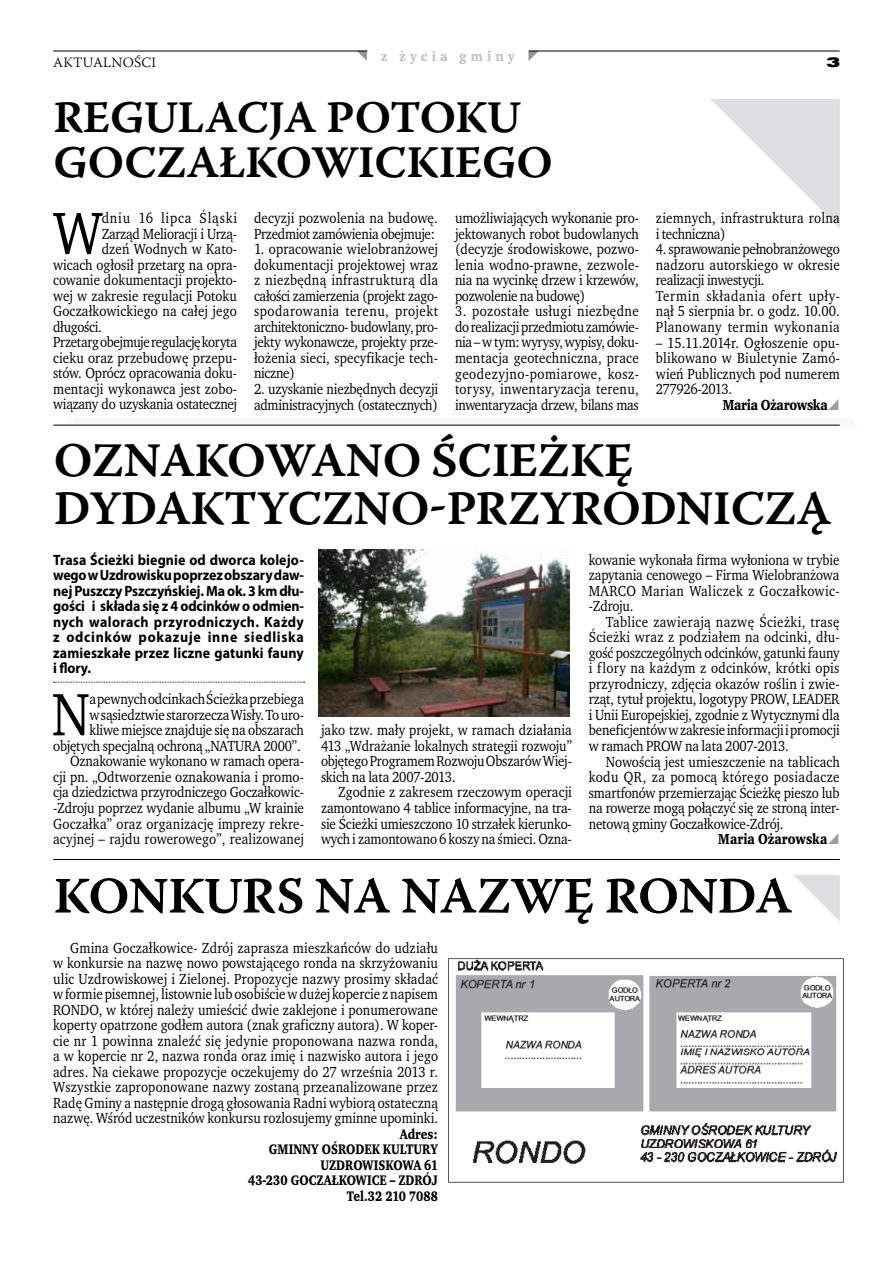
<style>
.page{position:relative;width:893px;height:1263px;background:#fff}
.page>*{position:absolute;margin:0;border:0;box-sizing:border-box;transform-origin:0 0}
.t1{font:61.2px "Wro Text";color:#000;scale:.93 1}
.t2{font:51px "Warnock Pro Semibold Capt";letter-spacing:-.02em;color:#000}
.t3{font:48px "Warnock Pro Semibold Capt";letter-spacing:-.02em;color:#000}
.t4{font:45px "Warnock Pro Semibold Capt";letter-spacing:-.015em;color:#000}
.t5{font:15px/15.5px "Wro Text";letter-spacing:-.01em;color:#000;text-align:justify;scale:.93 1}
.t6{font:700 15px/15.6px "Myriad Pro";letter-spacing:.01em;color:#000;text-align:justify;scale:.93 1}
.t7{font:15px/15.6px "Wro Text";letter-spacing:.01em;color:#000;scale:.93 1}
.t8{font:15px/15.6px "Wro Text";letter-spacing:.02em;color:#000;scale:.93 1}
.t9{font:700 15px "Wro Text";letter-spacing:-.01em;color:#000;scale:.93 1}
.t10{font:15px "Wro Text";letter-spacing:.06em;color:#000;scale:.93 1}
.t11{font:700 14.25px/15.5px "Wro Text";color:#000;text-align:right;scale:.93 1}
.t12{font:300 14.25px "Warnock Pro";letter-spacing:.015em;color:#000}
.t13{font:700 14.25px "Wro Text";letter-spacing:.29em;color:#c0c2c4}
.t14{font:900 expanded 14.25px "Nimbus San TCE";color:#000}
</style>
<div class="page">
<hr style="left:53px;top:51px;width:314px;height:1px;background:#000">
<hr style="left:529px;top:51px;width:311px;height:1px;background:#000">
<svg style="left:710px;top:99px;width:130px;height:129px"></svg>
<hr style="left:53px;top:425px;width:787px;height:1px;background:#000">
<svg style="left:54px;top:682px;width:251px;height:1px"></svg>
<img style="left:319px;top:549px;width:251px;height:167px">
<hr style="left:53px;top:859px;width:787px;height:1px;background:#000">
<img style="left:448px;top:958px;width:396px;height:225px">
<svg style="left:794px;top:875px;width:46px;height:46px"></svg>
<p class="t12" style="left:53px;top:53px;width:104px">AKTUALNOŚCI</p>
<p class="t13" style="left:381px;top:47px;width:135px">z życia gminy</p>
<p class="t14" style="left:826px;top:54px;width:15px">3</p>
<h3 class="t4" style="left:53px;top:90px;width:335px">REG ULACJA POTOK</h3>
<h3 class="t4" style="left:487px;top:90px;width:36px">U</h3>
<h3 class="t4" style="left:53px;top:135px;width:383px">GOCZAŁKOWICKIEGO</h3>
<h1 class="t1" style="left:53px;top:195px;width:55px">W</h1>
<p class="t10" style="left:102px;top:209px;width:147px">dniu 16 lipca Śląski</p>
<p class="t5" style="left:102px;top:226px;width:147px">Zarząd Melioracji i Urzą-</p>
<p class="t7" style="left:102px;top:241px;width:147px">dzeń Wodnych w Kato-</p>
<p class="t5" style="left:53px;top:257px;width:199px">wicach ogłosił przetarg na opra-</p>
<p class="t5" style="left:53px;top:272px;width:199px">cowanie dokumentacji projekto-</p>
<p class="t5" style="left:53px;top:288px;width:199px">wej w zakresie regulacji Potoku</p>
<p class="t7" style="left:53px;top:303px;width:199px">Goczałkowickiego na całej jego</p>
<p class="t5" style="left:53px;top:319px;width:54px">długości.</p>
<p class="t5" style="left:53px;top:334px;width:199px">Przetarg obejmuje regulację koryta</p>
<p class="t5" style="left:53px;top:350px;width:199px">cieku oraz przebudowę przepu-</p>
<p class="t5" style="left:53px;top:366px;width:199px">stów. Oprócz opracowania doku-</p>
<p class="t7" style="left:53px;top:381px;width:199px">mentacji wykonawca jest zobo-</p>
<p class="t5" style="left:53px;top:397px;width:199px">wiązany do uzyskania ostatecznej</p>
<p class="t5" style="left:254px;top:210px;width:199px">decyzji pozwolenia na budowę.<br>Przedmiot zamówienia obejmuje:</p>
<p class="t5" style="left:254px;top:241px;width:199px">1. opracowanie wielobranżowej dokumentacji projektowej wraz z niezbędną infrastrukturą dla całości zamierzenia (projekt zago&shy;spodarowania terenu, projekt architektoniczno- budowlany, pro&shy;jekty wykonawcze, projekty prze&shy;łożenia sieci, specyfikacje tech&shy;niczne)</p>
<p class="t5" style="left:254px;top:381px;width:199px">2. uzyskanie niezbędnych decyzji administracyjnych (ostatecznych)</p>
<p class="t5" style="left:455px;top:210px;width:199px">umożliwiających wykonanie pro&shy;jektowanych robot budowlanych (decyzje środowiskowe, pozwo&shy;lenia wodno-prawne, zezwole&shy;nia na wycinkę drzew i krzewów, pozwolenie na budowę)</p>
<p class="t5" style="left:455px;top:304px;width:199px">3. pozostałe usługi niezbędne do realizacji przedmiotu zamówie&shy;nia – w tym: wyrysy, wypisy, doku&shy;mentacja geotechniczna, prace geodezyjno-pomiarowe, kosz&shy;torysy, inwentaryzacja terenu, inwentaryzacja drzew, bilans mas</p>
<p class="t8" style="left:656px;top:210px;width:199px">ziemnych, infrastruktura rolna i techniczna)</p>
<p class="t7" style="left:656px;top:241px;width:199px">4. sprawowanie pełnobranżowego nadzoru autorskiego w okresie realizacji inwestycji.<br>Termin składania ofert upły&shy;nął 5 sierpnia br. o godz. 10.00.<br>Planowany termin wykonania</p>
<p class="t5" style="left:656px;top:335px;width:199px">– 15.11.2014r. Ogłoszenie opu&shy;blikowano w Biuletynie Zamó&shy;wień Publicznych pod numerem 277926-2013.</p>
<p class="t9" style="left:723px;top:395px;width:115px">Maria Ożarowska</p>
<h3 class="t3" style="left:54px;top:431px;width:467px">OZNAKOWANO ŚCIEŻK</h3>
<h3 class="t3" style="left:604px;top:431px;width:31px">Ę</h3>
<h3 class="t3" style="left:54px;top:479px;width:170px">DYDAKTY</h3>
<h3 class="t3" style="left:288px;top:479px;width:285px">CZNO-PRZYRODNI</h3>
<h3 class="t3" style="left:731px;top:479px;width:103px">CZĄ</h3>
<p class="t6" style="left:53px;top:551px;width:271px">Trasa Ścieżki biegnie od dworca kolejo&shy;wego w Uzdrowisku poprzez obszary daw&shy;nej Puszczy Pszczyńskiej. Ma ok. 3 km dłu&shy;gości i składa się z 4 odcinków o odmien&shy;nych walorach przyrodniczych. Każdy z odcinków pokazuje inne siedliska zamieszkałe przez liczne gatunki fauny i flory.</p>
<h1 class="t1" style="left:52px;top:676px;width:43px">N</h1>
<p class="t5" style="left:53px;top:691px;width:271px;text-align:right">a pewnych odcinkach Ścieżka przebiega<br>w sąsiedztwie starorzecza Wisły. To uro-<br>kliwe miejsce znajduje się na obszarach objętych specjalną ochroną „NATURA 2000”.<br>Oznakowanie wykonano w ramach opera-<br>cji pn. „Odtworzenie oznakowania i promo&shy;cja dziedzictwa przyrodniczego Goczałkowic--Zdroju poprzez wydanie albumu „W krainie Goczałka” oraz organizację imprezy rekre&shy;acyjnej – rajdu rowerowego”, realizowanej</p>
<p class="t5" style="left:321px;top:722px;width:271px">jako tzw. mały projekt, w ramach działania 413 „Wdrażanie lokalnych strategii rozwoju” objętego Programem Rozwoju Obszarów Wiej&shy;skich na lata 2007-2013.</p>
<p class="t5" style="left:321px;top:785px;width:271px;text-indent:17px">Zgodnie z zakresem rzeczowym operacji zamontowano 4 tablice informacyjne, na tra&shy;sie Ścieżki umieszczono 10 strzałek kierunko&shy;wych i zamontowano 6 koszy na śmieci. Ozna-</p>
<p class="t5" style="left:589px;top:552px;width:271px">kowanie wykonała firma wyłoniona w trybie zapytania cenowego – Firma Wielobranżowa MARCO Marian Waliczek z Goczałkowic--Zdroju.</p>
<p class="t5" style="left:589px;top:614px;width:271px;text-indent:17px">Tablice zawierają nazwę Ścieżki, trasę Ścieżki wraz z podziałem na odcinki, dłu&shy;gość poszczególnych odcinków, gatunki fauny i flory na każdym z odcinków, krótki opis przyrodniczy, zdjęcia okazów roślin i zwie&shy;rząt, tytuł projektu, logotypy PROW, LEADER i Unii Europejskiej, zgodnie z Wytycznymi dla beneficjentów w zakresie informacji i promocji w ramach PROW na lata 2007-2013.</p>
<p class="t5" style="left:589px;top:754px;width:271px;text-indent:17px">Nowością jest umieszczenie na tablicach kodu QR, za pomocą którego posiadacze smartfonów przemierzając Ścieżkę pieszo lub na rowerze mogą połączyć się ze stroną inter&shy;netową gminy Goczałkowice-Zdrój.</p>
<p class="t9" style="left:718px;top:830px;width:119px">Maria Ożarowska</p>
<h2 class="t2" style="left:53px;top:865px;width:74px">KONK</h2>
<h2 class="t2" style="left:204px;top:865px;width:440px">URS NA NAZWĘ ROND</h2>
<h2 class="t2" style="left:755px;top:865px;width:39px">A</h2>
<p class="t5" style="left:53px;top:940px;width:415px;text-indent:17px">Gmina Goczałkowice- Zdrój zaprasza mieszkańców do udziału w konkursie na nazwę nowo powstającego ronda na skrzyżowaniu ulic Uzdrowiskowej i Zielonej. Propozycje nazwy prosimy składać w formie pisemnej, listownie lub osobiście w dużej kopercie z napisem RONDO, w której należy umieścić dwie zaklejone i ponumerowane koperty opatrzone godłem autora (znak graficzny autora). W koper&shy;cie nr 1 powinna znaleźć się jedynie proponowana nazwa ronda, a w kopercie nr 2, nazwa ronda oraz imię i nazwisko autora i jego adres. Na ciekawe propozycje oczekujemy do 27 września 2013 r.<br>Wszystkie zaproponowane nazwy zostaną przeanalizowane przez Radę Gminy a następnie drogą głosowania Radni wybiorą ostateczną nazwę. Wśród uczestników konkursu rozlosujemy gminne upominki.</p>
<p class="t11" style="left:248px;top:1126px;width:206px">Adres:<br>GMINNY OŚRODEK KULTURY<br>UZDROWISKOWA 61<br>43-230 GOCZAŁKOWICE – ZDRÓJ<br>Tel.32 210 7088</p>
</div>
